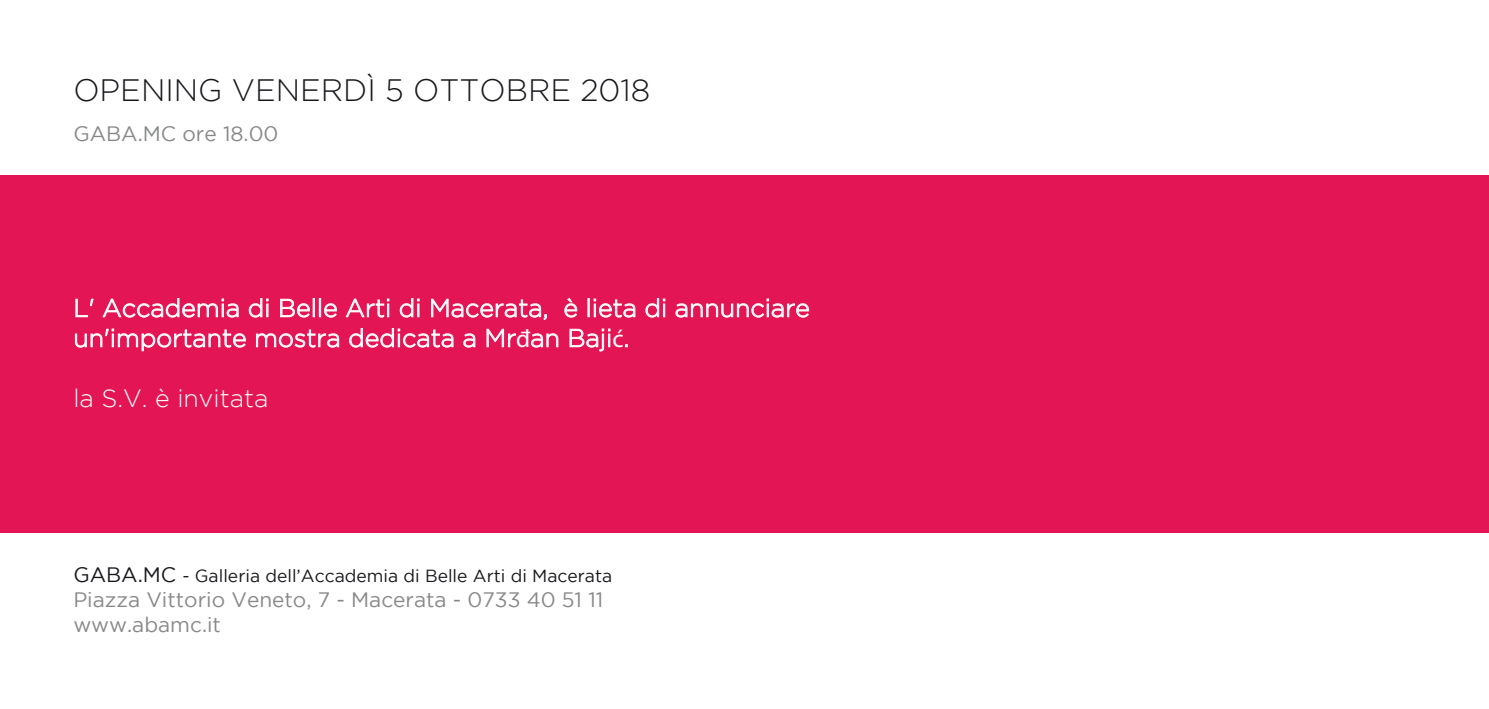
<style>
.page{position:relative;width:1489px;height:709px;background:#fff}
.page>*{position:absolute;margin:0;border:0;box-sizing:border-box;transform-origin:0 0}
.t1{font:300 31px "Gotham";color:#1a171c}
.t2{font:300 25px/30px "Gotham";color:#fff}
.t3{font:20.75px/25px "Gotham";color:#87888a}
.t4{font:17.5px "Gotham";color:#1a171c}
.s1{font-family:"Myriad Pro";font-weight:400}
.s2{font-size:20.75px}
</style>
<div class="page">
<div style="left:0;top:175px;width:1488px;height:357px;background:#e41555"></div>
<svg style="left:75px;top:298px;width:19px;height:19px"></svg>
<svg style="left:102px;top:298px;width:137px;height:20px"></svg>
<svg style="left:249px;top:298px;width:19px;height:20px"></svg>
<svg style="left:280px;top:298px;width:57px;height:20px"></svg>
<svg style="left:345px;top:298px;width:44px;height:20px"></svg>
<svg style="left:399px;top:298px;width:20px;height:20px"></svg>
<svg style="left:431px;top:298px;width:116px;height:22px"></svg>
<svg style="left:564px;top:298px;width:13px;height:20px"></svg>
<svg style="left:587px;top:298px;width:48px;height:20px"></svg>
<svg style="left:645px;top:298px;width:20px;height:20px"></svg>
<svg style="left:675px;top:299px;width:134px;height:19px"></svg>
<svg style="left:75px;top:328px;width:171px;height:23px"></svg>
<svg style="left:256px;top:329px;width:83px;height:19px"></svg>
<svg style="left:349px;top:328px;width:104px;height:20px"></svg>
<svg style="left:463px;top:333px;width:12px;height:15px"></svg>
<svg style="left:486px;top:328px;width:30px;height:19px"></svg>
<svg style="left:531px;top:333px;width:27px;height:15px"></svg>
<svg style="left:569px;top:328px;width:41px;height:23px"></svg>
<p class="t1" style="left:73px;top:74px;width:578px">OPENING VENERDÌ 5 OTTOBRE 2018</p>
<p class="t3" style="left:73px;top:120px;width:207px">GABA.MC ore 18.00</p>
<p class="t2" style="left:73px;top:292px;width:738px">L' Accademia di Belle Arti di Macerata, è lieta di annunciare un'importante mostra dedicata a Mr<span class="s1">đ</span>an Baji<span class="s1">ć</span>.</p>
<p class="t2" style="left:73px;top:382px;width:196px">la S.V. è invitata</p>
<p class="t4" style="left:73px;top:566px;width:540px"><span class="s2">GABA.MC</span> - Galleria dell’Accademia di Belle Arti di Macerata</p>
<p class="t3" style="left:73px;top:586px;width:531px">Piazza Vittorio Veneto, 7 - Macerata - 0733 40 51 11 www.abamc.it</p>
</div>
